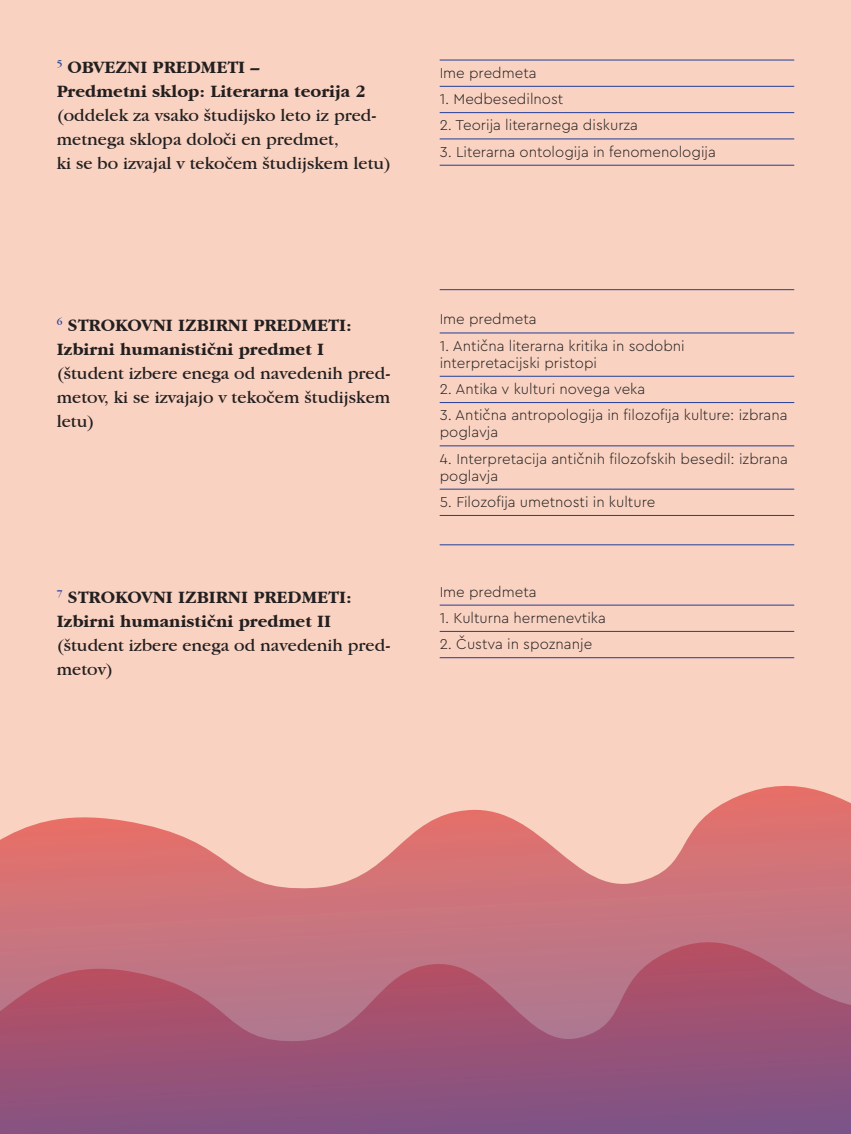
<style>
.page{position:relative;width:851px;height:1134px;background:#fff}
.page>*{position:absolute;margin:0;border:0;box-sizing:border-box;transform-origin:0 0}
.tekst{font:18px/24px "Garamond IT Cby BT";color:#231f20}
.tekst-2{font:700 18px/24px "Garamond IT Cby BT";color:#231f20}
.tabela{font:300 15px/17px "Cera Pro";color:#231f20}
.s1{font-weight:700}
.s2{font-weight:400}
</style>
<div class="page">
<div style="left:0;top:0;width:850px;height:1134px;background:#f9d2c1"></div>
<svg style="left:0;top:785px;width:850px;height:349px;background:#bc7485"></svg>
<hr style="left:439px;top:376px;width:355px;height:1px;background:#223f99">
<hr style="left:439px;top:402px;width:355px;height:1px;background:#223f99">
<hr style="left:439px;top:289px;width:355px;height:1px;background:#223f99">
<hr style="left:439px;top:332px;width:355px;height:1px;background:#223f99">
<hr style="left:439px;top:445px;width:355px;height:1px;background:#223f99">
<hr style="left:439px;top:489px;width:355px;height:1px;background:#223f99">
<hr style="left:439px;top:515px;width:355px;height:1px;background:#223f99">
<hr style="left:439px;top:631px;width:355px;height:1px;background:#223f99">
<hr style="left:439px;top:605px;width:355px;height:1px;background:#223f99">
<hr style="left:439px;top:544px;width:355px;height:1px;background:#223f99">
<hr style="left:439px;top:657px;width:355px;height:1px;background:#223f99">
<hr style="left:439px;top:60px;width:355px;height:1px;background:#223f99">
<hr style="left:439px;top:86px;width:355px;height:1px;background:#223f99">
<hr style="left:439px;top:112px;width:355px;height:1px;background:#223f99">
<hr style="left:439px;top:138px;width:355px;height:1px;background:#223f99">
<hr style="left:439px;top:165px;width:355px;height:1px;background:#223f99">
<svg style="left:850px;top:0;width:1px;height:1134px"></svg>
<p class="tekst" style="left:57px;top:55px;width:336px"><sup>5</sup> <span class="s1">OBVEZNI PREDMETI –<br>Predmetni sklop: Literarna teorija 2 </span>(oddelek za vsako študijsko leto iz pred&shy;metnega sklopa določi en predmet,<br>ki se bo izvajal v tekočem študijskem letu)</p>
<p class="tabela" style="left:439px;top:64px;width:98px">Ime predmeta</p>
<p class="tabela" style="left:439px;top:90px;width:125px">1. Medbesedilnost</p>
<p class="tabela" style="left:439px;top:116px;width:200px">2. Teorija literarnega diskurza</p>
<p class="tabela" style="left:439px;top:143px;width:278px">3. Literarna ontologija in fenomenologija</p>
<p class="tekst" style="left:57px;top:313px;width:335px"><sup>6</sup> <span class="s1">STROKOVNI IZBIRNI PREDMETI:<br>Izbirni humanistični predmet I </span>(študent izbere enega od navedenih pred&shy;metov, ki se izvajajo v tekočem študijskem letu)</p>
<p class="tabela" style="left:439px;top:310px;width:98px">Ime predmeta</p>
<p class="tabela" style="left:439px;top:337px;width:247px">1. Antična literarna kritika in sodobni interpretacijski pristopi</p>
<p class="tabela" style="left:439px;top:380px;width:207px">2. Antika v kulturi novega veka</p>
<p class="tabela" style="left:439px;top:406px;width:349px">3. Antična antropologija in filozofija kulture: izbrana poglavja</p>
<p class="tabela" style="left:439px;top:449px;width:350px">4. Interpretacija antičnih filozofskih besedil: izbrana poglavja</p>
<p class="tabela" style="left:439px;top:493px;width:217px">5. Filozofija umetnosti in kulture</p>
<p class="tekst-2" style="left:57px;top:585px;width:335px"><sup>7</sup> STROKOVNI IZBIRNI PREDMETI:<br>Izbirni humanistični predmet II <span class="s2">(študent izbere enega od navedenih pred&shy;metov)</span></p>
<p class="tabela" style="left:439px;top:582px;width:98px">Ime predmeta</p>
<p class="tabela" style="left:439px;top:609px;width:168px">1. Kulturna hermenevtika</p>
<p class="tabela" style="left:439px;top:635px;width:154px">2. Čustva in spoznanje</p>
</div>
